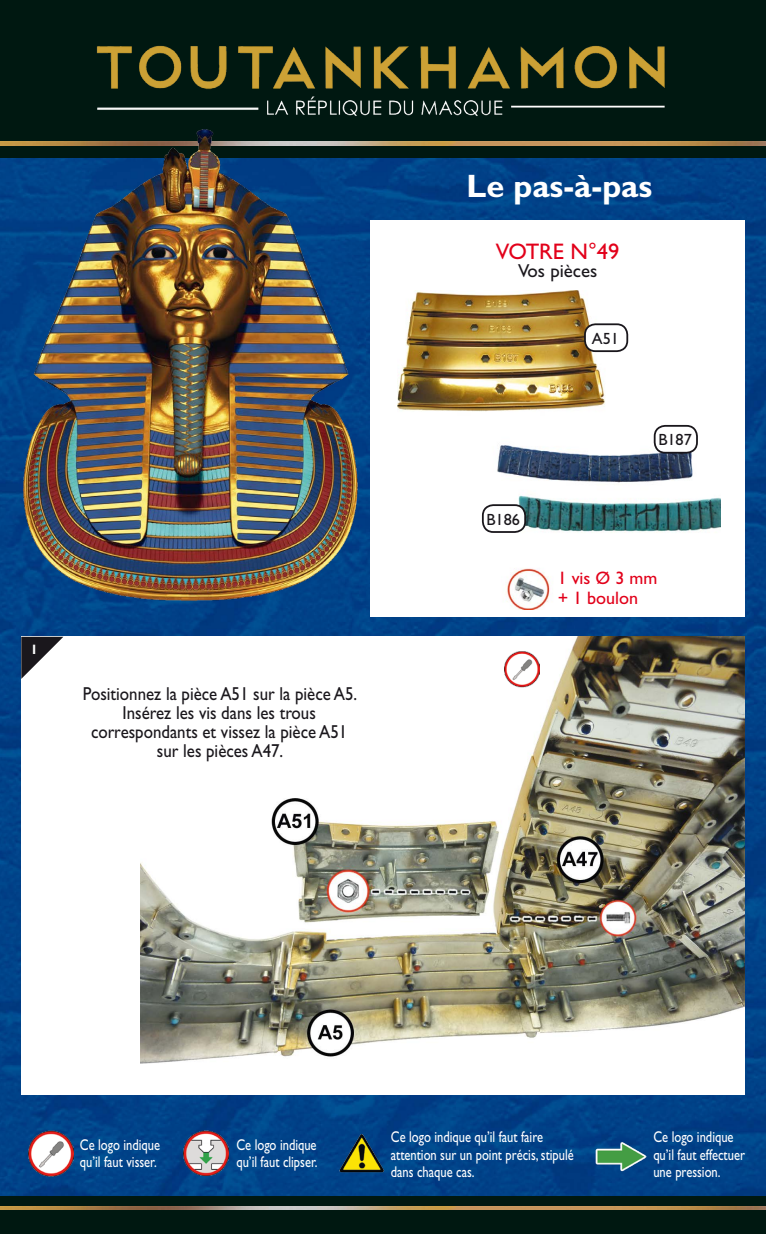
<style>
.page{position:relative;width:766px;height:1234px;background:#fff}
.page>*{position:absolute;margin:0;border:0;box-sizing:border-box;transform-origin:0 0}
.t1{font:700 32.4px "Gill Sans";color:#fff}
.t2{font:22.5px "Gill Sans";color:#e2001a}
.t3{font:18.75px/18.8px "Gill Sans";color:#1a171c;text-align:center;scale:.9 1}
.t4{font:18.75px "Gill Sans";color:#1a171c}
.t5{font:18px/19.5px "Gill Sans";color:#e2001a}
.t6{font:16.2px "Gill Sans";color:#1a171c}
.t7{font:15.6px/17.2px "Gill Sans";color:#fff;scale:.8 1}
.t8{font:700 13.65px "Gill Sans";color:#fff}
</style>
<div class="page">
<img style="left:0;top:158px;width:765px;height:1038px">
<div style="left:0;top:0;width:765px;height:158px;background:#001811"></div>
<img style="left:96px;top:45px;width:569px;height:71px">
<img style="left:0;top:142px;width:765px;height:3px">
<img style="left:11px;top:109px;width:356px;height:527px">
<img style="left:339px;top:1133px;width:45px;height:42px">
<img style="left:184px;top:1125px;width:45px;height:50px">
<img style="left:28px;top:1128px;width:45px;height:50px">
<div style="left:370px;top:220px;width:374px;height:397px;background:#fff"></div>
<img style="left:398px;top:290px;width:322px;height:319px">
<div style="left:21px;top:636px;width:723px;height:458px;background:#fff"></div>
<img style="left:140px;top:636px;width:604px;height:427px">
<svg style="left:21px;top:636px;width:42px;height:42px"></svg>
<div style="left:0;top:1196px;width:765px;height:37px;background:#001811"></div>
<img style="left:0;top:1206px;width:765px;height:3px">
<div style="left:482px;top:505px;width:43px;height:27px;background:#fff;border-radius:10px"></div>
<div style="left:482px;top:504px;width:44px;height:29px;border:2px solid #1a171c;border-radius:10px"></div>
<div style="left:654px;top:426px;width:42px;height:26px;background:#fff;border-radius:10px"></div>
<div style="left:653px;top:425px;width:44px;height:28px;border:2px solid #1a171c;border-radius:10px"></div>
<div style="left:584px;top:324px;width:43px;height:27px;background:#fff;border-radius:10px"></div>
<div style="left:584px;top:323px;width:44px;height:29px;border:2px solid #1a171c;border-radius:10px"></div>
<img style="left:594px;top:1135px;width:51px;height:40px">
<img style="left:504px;top:651px;width:35px;height:37px">
<p class="t8" style="left:30px;top:641px;width:9px">1</p>
<p class="t3" style="left:83px;top:684px;width:306px">Positionnez la pièce A51 sur la pièce A5.<br>Insérez les vis dans les trous correspondants et vissez la pièce A51 sur les pièces A47.</p>
<h1 class="t1" style="left:466px;top:167px;width:187px">Le pas-à-pas</h1>
<h2 class="t2" style="left:496px;top:238px;width:125px">VOTRE N°49</h2>
<p class="t4" style="left:518px;top:260px;width:81px">Vos pièces</p>
<p class="t6" style="left:486px;top:510px;width:35px">B186</p>
<p class="t6" style="left:591px;top:329px;width:29px">A51</p>
<p class="t6" style="left:658px;top:430px;width:35px">B187</p>
<p class="t5" style="left:557px;top:568px;width:101px">1 vis Ø 3 mm + 1 boulon</p>
<p class="t7" style="left:80px;top:1135px;width:102px">Ce logo indique qu’il faut visser.</p>
<p class="t7" style="left:236px;top:1135px;width:103px">Ce logo indique qu’il faut clipser.</p>
<p class="t7" style="left:391px;top:1128px;width:230px">Ce logo indique qu’il faut faire attention sur un point précis, stipulé dans chaque cas.</p>
<p class="t7" style="left:653px;top:1128px;width:116px">Ce logo indique qu’il faut effectuer une pression.</p>
</div>
